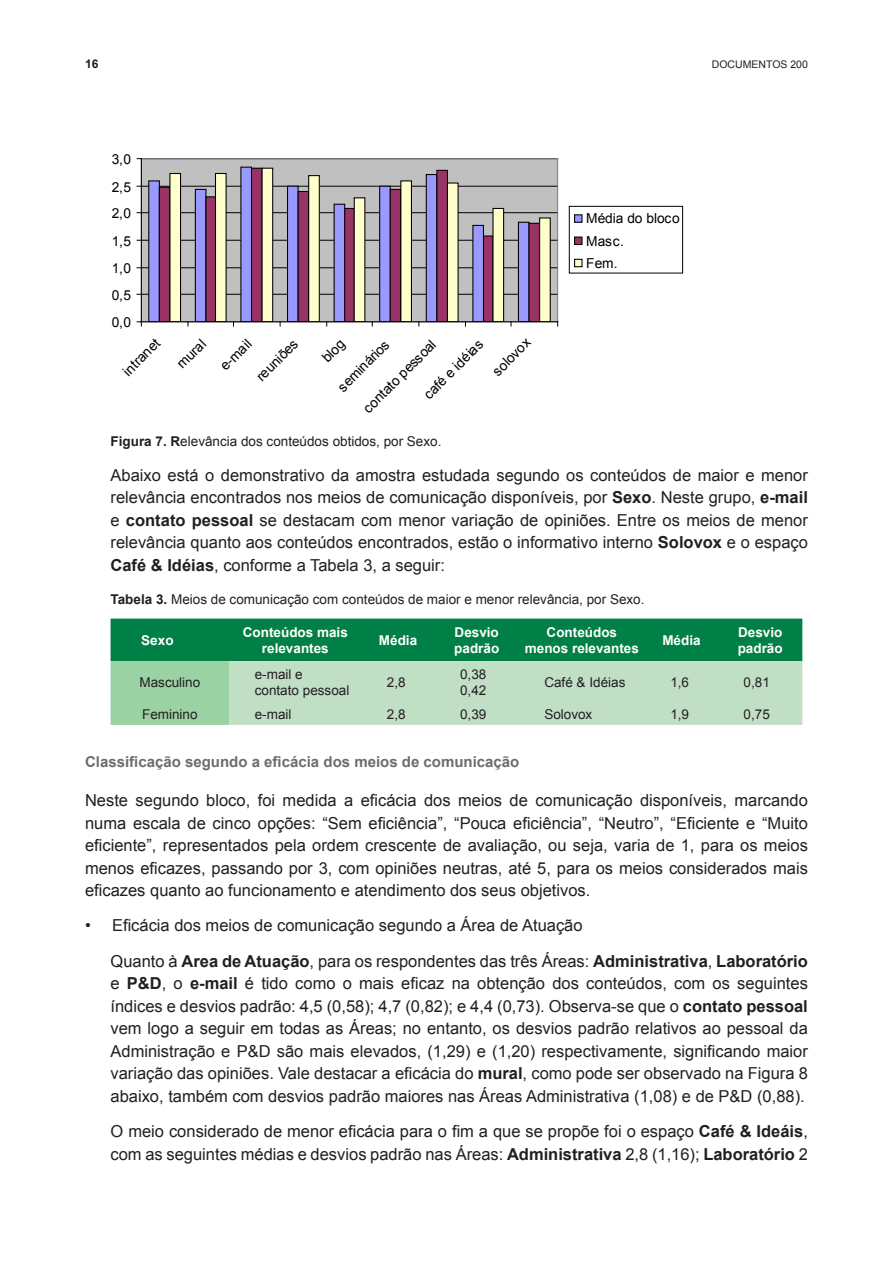
<style>
.page{position:relative;width:893px;height:1263px;background:#fff}
.page>*{position:absolute;margin:0;border:0;box-sizing:border-box;transform-origin:0 0}
.t1{font:16.5px/22.5px "Arial";color:#231f20;text-align:justify}
.t2{font:700 15px "Arial";color:#6c6d70}
.t3{font:13.8px/22.2px "Arial";letter-spacing:-.005em;color:#000}
.t4{font:13.5px/16.2px "Arial";color:#231f20}
.t5{font:700 13.5px/16.2px "Arial";color:#fff;text-align:center}
.t6{font:700 12px "Arial";color:#231f20}
.t7{font:10.5px "Arial";color:#231f20}
.s1{font-weight:700}
</style>
<div class="page">
<svg style="left:136px;top:158px;width:548px;height:169px"></svg>
<svg style="left:111px;top:619px;width:691px;height:106px;background:#70b78f"></svg>
<p class="t6" style="left:85px;top:56px;width:15px">16</p>
<p class="t7" style="left:712px;top:58px;width:98px">DOCUMENTOS 200</p>
<p class="t3" style="left:112px;top:148px;width:21px">3,0</p>
<p class="t3" style="left:112px;top:176px;width:21px">2,5</p>
<p class="t3" style="left:112px;top:202px;width:21px">2,0</p>
<p class="t3" style="left:112px;top:230px;width:21px">1,5</p>
<p class="t3" style="left:112px;top:257px;width:21px">1,0</p>
<p class="t3" style="left:112px;top:284px;width:21px">0,5</p>
<p class="t3" style="left:112px;top:311px;width:21px">0,0</p>
<p class="t3" style="left:117px;top:366px;width:48px;rotate:-45deg">intranet</p>
<p class="t3" style="left:171px;top:358px;width:36px;rotate:-45deg">mural</p>
<p class="t3" style="left:215px;top:360px;width:40px;rotate:-45deg">e-mail</p>
<p class="t3" style="left:251px;top:371px;width:54px;rotate:-45deg">reuniões</p>
<p class="t3" style="left:316px;top:352px;width:27px;rotate:-45deg">blog</p>
<p class="t3" style="left:418px;top:389px;width:79px;rotate:-45deg">café e idéias</p>
<p class="t3" style="left:487px;top:366px;width:49px;rotate:-45deg">solovox</p>
<p class="t3" style="left:358px;top:403px;width:98px;rotate:-45deg">contato pessoal</p>
<p class="t3" style="left:332px;top:381px;width:68px;rotate:-45deg">seminários</p>
<p class="t3" style="left:586px;top:207px;width:95px">Média do bloco<br>Masc.<br>Fem.</p>
<p class="t4" style="left:111px;top:433px;width:332px"><span class="s1">Figura 7. R</span>elevância dos conteúdos obtidos, por Sexo.</p>
<p class="t1" style="left:111px;top:464px;width:699px">Abaixo está o demonstrativo da amostra estudada segundo os conteúdos de maior e menor relevância encontrados nos meios de comunicação disponíveis, por <span class="s1">Sexo</span>. Neste grupo, <span class="s1">e-mail </span>e <span class="s1">contato pessoal</span> se destacam com menor variação de opiniões. Entre os meios de menor relevância quanto aos conteúdos encontrados, estão o informativo interno <span class="s1">Solovox</span> e o espaço <span class="s1">Café &amp; Idéias</span>, conforme a Tabela 3, a seguir:</p>
<p class="t4" style="left:111px;top:591px;width:535px"><span class="s1">Tabela 3.</span> Meios de comunicação com conteúdos de maior e menor relevância, por Sexo.</p>
<p class="t5" style="left:141px;top:632px;width:34px">Sexo</p>
<p class="t5" style="left:243px;top:624px;width:107px">Conteúdos mais relevantes</p>
<p class="t5" style="left:379px;top:632px;width:40px">Média</p>
<p class="t5" style="left:454px;top:624px;width:47px;text-align:left">Desvio padrão</p>
<p class="t5" style="left:525px;top:624px;width:116px">Conteúdos menos relevantes</p>
<p class="t5" style="left:662px;top:632px;width:40px">Média</p>
<p class="t5" style="left:738px;top:624px;width:47px;text-align:left">Desvio padrão</p>
<p class="t4" style="left:140px;top:675px;width:62px">Masculino</p>
<p class="t4" style="left:255px;top:666px;width:96px">e-mail e contato pessoal</p>
<p class="t4" style="left:387px;top:675px;width:20px">2,8</p>
<p class="t4" style="left:460px;top:666px;width:28px">0,38<br>0,42</p>
<p class="t4" style="left:544px;top:675px;width:83px">Café &amp; Idéias</p>
<p class="t4" style="left:670px;top:675px;width:20px">1,6</p>
<p class="t4" style="left:744px;top:675px;width:28px">0,81</p>
<p class="t4" style="left:142px;top:706px;width:57px">Feminino</p>
<p class="t4" style="left:255px;top:706px;width:38px">e-mail</p>
<p class="t4" style="left:387px;top:706px;width:20px">2,8</p>
<p class="t4" style="left:460px;top:706px;width:28px">0,39</p>
<p class="t4" style="left:544px;top:706px;width:50px">Solovox</p>
<p class="t4" style="left:670px;top:706px;width:20px">1,9</p>
<p class="t4" style="left:744px;top:706px;width:28px">0,75</p>
<p class="t2" style="left:85px;top:751px;width:436px">Classificação segundo a eficácia dos meios de comunicação</p>
<p class="t1" style="left:85px;top:789px;width:724px">Neste segundo bloco, foi medida a eficácia dos meios de comunicação disponíveis, marcando numa escala de cinco opções: “Sem eficiência”, “Pouca eficiência”, “Neutro”, “Eficiente e “Muito eficiente”, representados pela ordem crescente de avaliação, ou seja, varia de 1, para os meios menos eficazes, passando por 3, com opiniões neutras, até 5, para os meios considerados mais eficazes quanto ao funcionamento e atendimento dos seus objetivos.</p>
<p class="t1" style="left:111px;top:908px;width:699px;line-height:35.2px;text-indent:-26px">• Eficácia dos meios de comunicação segundo a Área de Atuação<br>Quanto à <span class="s1">Area de Atuação</span>, para os respondentes das três Áreas: <span class="s1">Administrativa</span>, <span class="s1">Laboratório</span></p>
<p class="t1" style="left:111px;top:972px;width:699px">e <span class="s1">P&amp;D</span>, o <span class="s1">e-mail</span> é tido como o mais eficaz na obtenção dos conteúdos, com os seguintes índices e desvios padrão: 4,5 (0,58); 4,7 (0,82); e 4,4 (0,73). Observa-se que o <span class="s1">contato pessoal </span>vem logo a seguir em todas as Áreas; no entanto, os desvios padrão relativos ao pessoal da Administração e P&amp;D são mais elevados, (1,29) e (1,20) respectivamente, significando maior variação das opiniões. Vale destacar a eficácia do <span class="s1">mural</span>, como pode ser observado na Figura 8 abaixo, também com desvios padrão maiores nas Áreas Administrativa (1,08) e de P&amp;D (0,88).</p>
<p class="t1" style="left:111px;top:1120px;width:699px">O meio considerado de menor eficácia para o fim a que se propõe foi o espaço <span class="s1">Café &amp; Ideáis</span>, com as seguintes médias e desvios padrão nas Áreas: <span class="s1">Administrativa</span> 2,8 (1,16); <span class="s1">Laboratório</span> 2</p>
</div>
